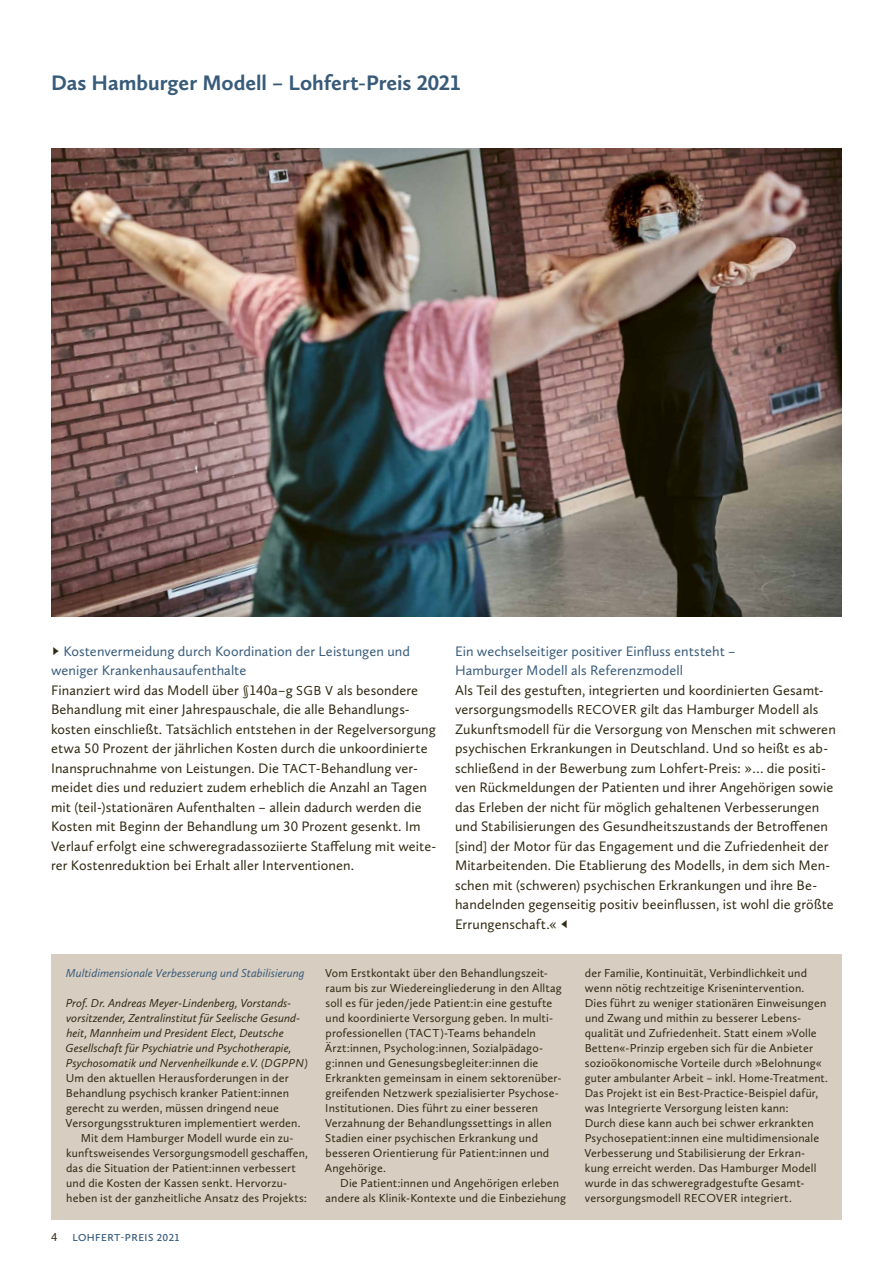
<style>
.page{position:relative;width:893px;height:1263px;background:#fff}
.page>*{position:absolute;margin:0;border:0;box-sizing:border-box;transform-origin:0 0}
.t1{font:700 21.75px "Calluna Sans";color:#385b7a}
.t2{font:14.25px/19.5px "Calluna Sans";letter-spacing:.005em;color:#2f2912}
.t3{font:14.25px/19.5px "Calluna Sans";letter-spacing:.005em;color:#385b7a}
.t4{font:12px/15px "Calluna Sans";letter-spacing:.01em;color:#2f2912}
.t5{font:italic 12px/15px "Calluna Sans";color:#2f2912}
.t6{font:italic 12px "Calluna Sans";color:#385b7a}
.t7{font:600 10.5px "Calluna Sans";letter-spacing:.045em;color:#385b7a}
.s1{color:#385b7a}
.s2{font-size:13.5px}
</style>
<div class="page">
<div style="left:51px;top:954px;width:791px;height:265px;background:#d7cdc0"></div>
<img style="left:51px;top:149px;width:791px;height:468px">
<h1 class="t1" style="left:51px;top:69px;width:412px">Das Hamburger Modell – Lohfert-Preis 2021</h1>
<p class="t2" style="left:51px;top:641px;width:386px">► <span class="s1">Kostenvermeidung durch Koordination der Leistungen und weniger Krankenhausaufenthalte<br></span>Finanziert wird das Modell über §140a–g <span class="s2">SGB V</span> als besondere Behandlung mit einer Jahrespauschale, die alle Behandlungs&shy;kosten einschließt. Tatsächlich entstehen in der Regelversorgung etwa 50 Prozent der jährlichen Kosten durch die unkoordinierte Inanspruchnahme von Leistungen. Die <span class="s2">TACT</span>-Behandlung ver&shy;meidet dies und reduziert zudem erheblich die Anzahl an Tagen mit (teil-)stationären Aufenthalten – allein dadurch werden die Kosten mit Beginn der Behandlung um 30 Prozent gesenkt. Im Verlauf erfolgt eine schweregradassoziierte Staffelung mit weite&shy;rer Kostenreduktion bei Erhalt aller Interventionen.</p>
<p class="t3" style="left:455px;top:641px;width:282px">Ein wechselseitiger positiver Einfluss entsteht –<br>Hamburger Modell als Referenzmodell</p>
<p class="t2" style="left:455px;top:680px;width:382px">Als Teil des gestuften, integrierten und koordinierten Gesamt&shy;versorgungsmodells <span class="s2">RECOVER</span> gilt das Hamburger Modell als Zukunftsmodell für die Versorgung von Menschen mit schweren psychischen Erkrankungen in Deutschland. Und so heißt es ab&shy;schließend in der Bewerbung zum Lohfert-Preis: »… die positi&shy;ven Rückmeldungen der Patienten und ihrer Angehörigen sowie das Erleben der nicht für möglich gehaltenen Verbesserungen und Stabilisierungen des Gesundheitszustands der Betroffenen [sind] der Motor für das Engagement und die Zufriedenheit der Mitarbeitenden. Die Etablierung des Modells, in dem sich Men&shy;schen mit (schweren) psychischen Erkrankungen und ihre Be&shy;handelnden gegenseitig positiv beeinflussen, ist wohl die größte Errungenschaft.« ◄</p>
<p class="t6" style="left:66px;top:965px;width:240px">Multidimensionale Verbesserung und Stabilisierung</p>
<p class="t5" style="left:65px;top:995px;width:244px">Prof. Dr. Andreas Meyer-Lindenberg, Vorstands&shy;vorsitzender, Zentralinstitut für Seelische Gesund&shy;heit, Mannheim und President Elect, Deutsche Gesellschaft für Psychiatrie und Psychotherapie, Psychosomatik und Nervenheilkunde e. V. (DGPPN)</p>
<p class="t4" style="left:66px;top:1070px;width:224px">Um den aktuellen Herausforderungen in der</p>
<p class="t4" style="left:66px;top:1085px;width:225px">Behandlung psychisch kranker Patient:innen</p>
<p class="t4" style="left:66px;top:1100px;width:214px">gerecht zu werden, müssen dringend neue</p>
<p class="t4" style="left:66px;top:1115px;width:236px">Versorgungsstrukturen implementiert werden.</p>
<p class="t4" style="left:81px;top:1130px;width:214px">Mit dem Hamburger Modell wurde ein zu-</p>
<p class="t4" style="left:66px;top:1145px;width:243px">kunftsweisendes Versorgungsmodell geschaffen,</p>
<p class="t4" style="left:66px;top:1160px;width:231px">das die Situation der Patient:innen verbessert</p>
<p class="t4" style="left:66px;top:1175px;width:223px">und die Kosten der Kassen senkt. Hervorzu-</p>
<p class="t4" style="left:66px;top:1190px;width:242px">heben ist der ganzheitliche Ansatz des Projekts:</p>
<p class="t4" style="left:51px;top:1229px;width:8px">4</p>
<p class="t7" style="left:72px;top:1231px;width:108px">LOHFERT-PREIS 2021</p>
<p class="t4" style="left:325px;top:965px;width:239px">Vom Erstkontakt über den Behandlungszeit&shy;raum bis zur Wiedereingliederung in den Alltag soll es für jeden/jede Patient:in eine gestufte und koordinierte Versorgung geben. In multi&shy;professionellen (TACT)-Teams behandeln Ärzt:innen, Psycholog:innen, Sozialpädago&shy;g:innen und Genesungsbegleiter:innen die Erkrankten gemeinsam in einem sektorenüber&shy;greifenden Netzwerk spezialisierter Psychose-Institutionen. Dies führt zu einer besseren Verzahnung der Behandlungssettings in allen Stadien einer psychischen Erkrankung und besseren Orientierung für Patient:innen und Angehörige.</p>
<p class="t4" style="left:326px;top:1175px;width:242px;text-indent:15px">Die Patient:innen und Angehörigen erleben andere als Klinik-Kontexte und die Einbeziehung</p>
<p class="t4" style="left:584px;top:965px;width:245px">der Familie, Kontinuität, Verbindlichkeit und wenn nötig rechtzeitige Krisenintervention.<br>Dies führt zu weniger stationären Einweisungen und Zwang und mithin zu besserer Lebens&shy;qualität und Zufriedenheit. Statt einem »Volle Betten«-Prinzip ergeben sich für die Anbieter sozioökonomische Vorteile durch »Belohnung« guter ambulanter Arbeit – inkl. Home-Treatment.<br>Das Projekt ist ein Best-Practice-Beispiel dafür, was Integrierte Versorgung leisten kann:<br>Durch diese kann auch bei schwer erkrankten Psychosepatient:innen eine multidimensionale Verbesserung und Stabilisierung der Erkran&shy;kung erreicht werden. Das Hamburger Modell wurde in das schweregradgestufte Gesamt&shy;versorgungsmodell RECOVER integriert.</p>
</div>
